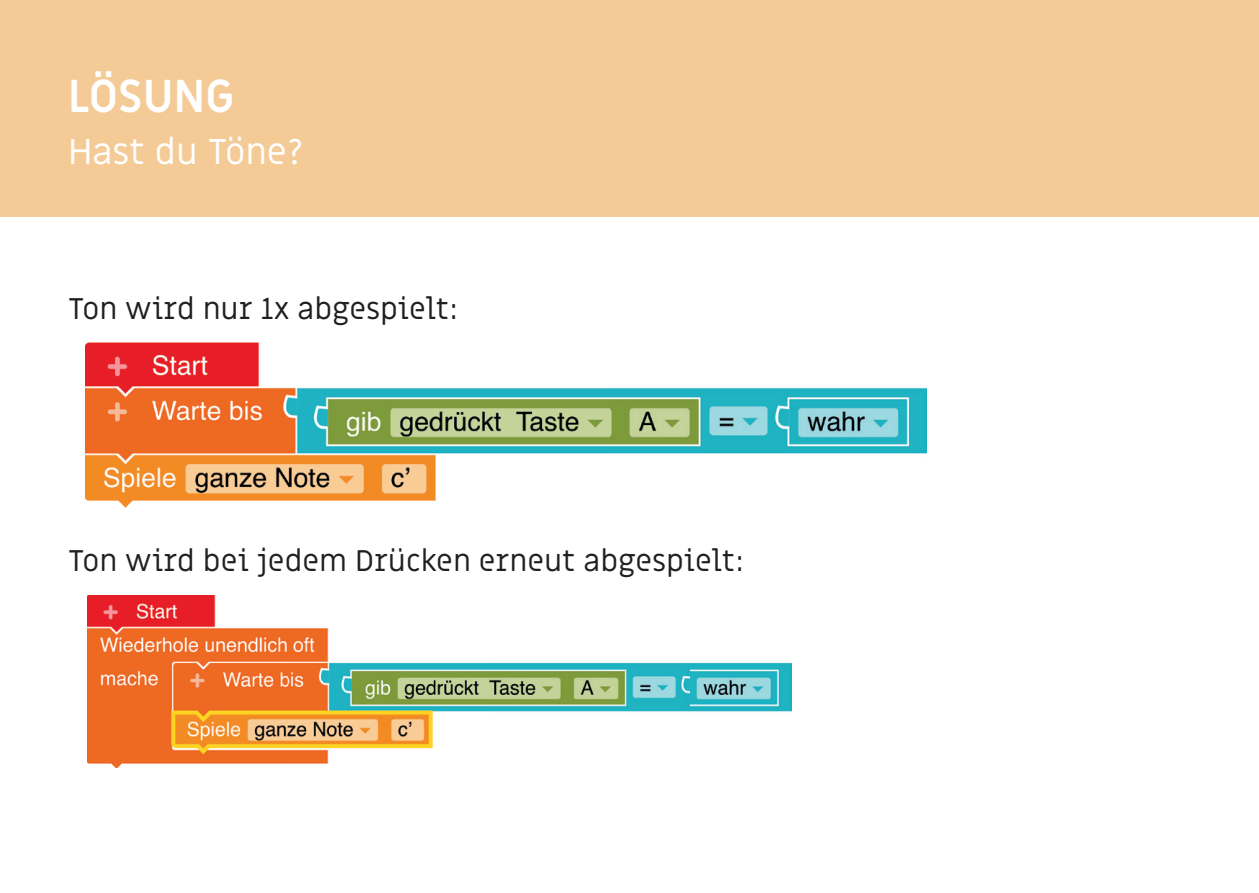
<style>
.page{position:relative;width:1259px;height:893px;background:#fff}
.page>*{position:absolute;margin:0;border:0;box-sizing:border-box;transform-origin:0 0}
.t1{font:700 45px "Miriam Libre";color:#fff}
.t2{font:36px "Miriam Libre";color:#fff}
.t3{font:30px "Miriam Libre";color:#231f20}
</style>
<div class="page">
<div style="left:0;top:0;width:1259px;height:217px;background:#f4cb96"></div>
<img style="left:85px;top:343px;width:841px;height:164px">
<img style="left:87px;top:595px;width:704px;height:173px">
<h1 class="t1" style="left:68px;top:68px;width:168px">LÖSUNG</h1>
<p class="t2" style="left:68px;top:129px;width:237px">Hast du Töne?</p>
<p class="t3" style="left:68px;top:290px;width:392px">Ton wird nur 1x abgespielt:</p>
<p class="t3" style="left:68px;top:542px;width:678px">Ton wird bei jedem Drücken erneut abgespielt:</p>
</div>
